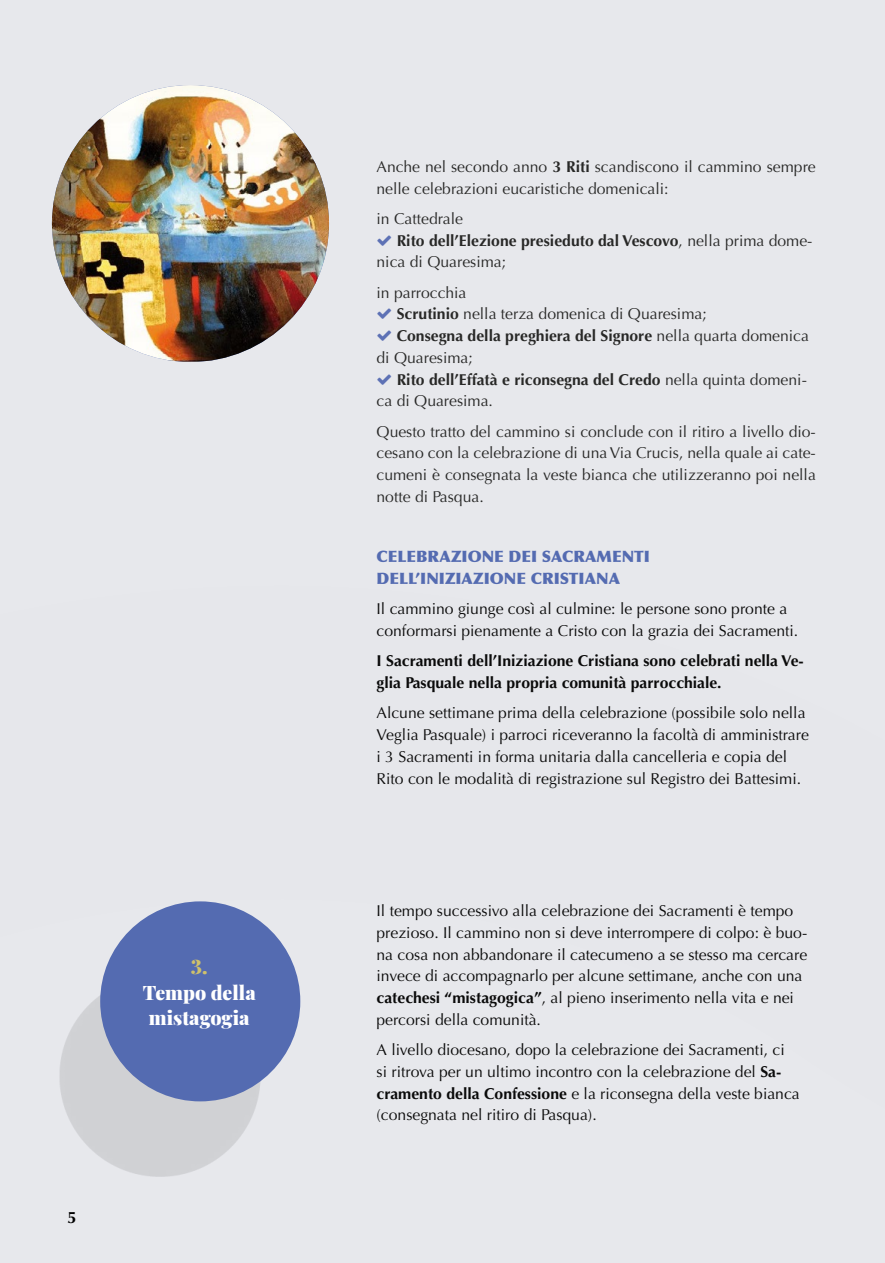
<style>
.page{position:relative;width:885px;height:1263px;background:#fff}
.page>*{position:absolute;margin:0;border:0;box-sizing:border-box;transform-origin:0 0}
.t1{font:19.5px/25.5px "Playfair Display";color:#fff;text-align:center}
.t2{font:19.5px "Playfair Display";color:#cfc16b}
.t3{font:700 16.5px "Optima";color:#000}
.t4{font:15.75px/21.8px "Optima";color:#0a0a0a}
.t5{font:15.75px/21.8px "Optima";color:#282827}
.t6{font:700 15.75px "Optima";color:#282827}
.t7{font:700 15.75px/21.8px "Optima";color:#0a0a0a}
.t8{font:900 15.75px/21.8px "Optima";color:#546bb1}
.s1{font-weight:700}
.s2{font-weight:400}
</style>
<div class="page">
<div style="left:0;top:0;width:884px;height:1263px;background:#e7e8ec"></div>
<div style="left:59px;top:976px;width:201px;height:201px;background:#000;opacity:.1"></div>
<div style="left:100px;top:901px;width:200px;height:200px;background:#546bb1;border-radius:50%"></div>
<img style="left:52px;top:85px;width:277px;height:277px;border-radius:138px">
<p class="t2" style="left:191px;top:952px;width:18px">3.</p>
<p class="t1" style="left:143px;top:978px;width:114px">Tempo della mistagogia</p>
<p class="t3" style="left:67px;top:1208px;width:11px">5</p>
<p class="t5" style="left:376px;top:156px;width:440px">Anche nel secondo anno <span class="s1">3 Riti</span> scandiscono il cammino sempre nelle celebrazioni eucaristiche domenicali:</p>
<p class="t5" style="left:376px;top:208px;width:88px">in Cattedrale</p>
<p class="t6" style="left:396px;top:231px;width:417px">Rito dell’Elezione presieduto dal Vescovo<span class="s2">, nella prima dome-</span></p>
<p class="t5" style="left:376px;top:251px;width:131px">nica di Quaresima;</p>
<p class="t5" style="left:376px;top:282px;width:91px">in parrocchia</p>
<p class="t5" style="left:396px;top:303px;width:311px"><span class="s1">Scrutinio</span> nella terza domenica di Quaresima;</p>
<p class="t6" style="left:396px;top:327px;width:414px">Consegna della preghiera del Signore <span class="s2">nella quarta domenica</span></p>
<p class="t5" style="left:376px;top:347px;width:98px">di Quaresima;</p>
<p class="t6" style="left:396px;top:370px;width:411px">Rito dell’Effatà e riconsegna del Credo <span class="s2">nella quinta domeni-</span></p>
<p class="t5" style="left:376px;top:390px;width:118px">ca di Quaresima.</p>
<p class="t5" style="left:376px;top:421px;width:441px;text-align:justify">Questo tratto del cammino si conclude con il ritiro a livello dio&shy;cesano con la celebrazione di una Via Crucis, nella quale ai cate&shy;cumeni è consegnata la veste bianca che utilizzeranno poi nella notte di Pasqua.</p>
<p class="t8" style="left:376px;top:546px;width:275px">CELEBRAZIONE DEI SACRAMENTI<br>DELL’INIZIAZIONE CRISTIANA</p>
<p class="t4" style="left:376px;top:598px;width:423px">Il cammino giunge così al culmine: le persone sono pronte a conformarsi pienamente a Cristo con la grazia dei Sacramenti.</p>
<p class="t7" style="left:376px;top:650px;width:429px">I Sacramenti dell’Iniziazione Cristiana sono celebrati nella Ve&shy;glia Pasquale nella propria comunità parrocchiale.</p>
<p class="t4" style="left:376px;top:702px;width:434px">Alcune settimane prima della celebrazione (possibile solo nella Veglia Pasquale) i parroci riceveranno la facoltà di amministrare i 3 Sacramenti in forma unitaria dalla cancelleria e copia del Rito con le modalità di registrazione sul Registro dei Battesimi.</p>
<p class="t4" style="left:376px;top:900px;width:432px">Il tempo successivo alla celebrazione dei Sacramenti è tempo prezioso. Il cammino non si deve interrompere di colpo: è buo&shy;na cosa non abbandonare il catecumeno a se stesso ma cercare invece di accompagnarlo per alcune settimane, anche con una <span class="s1">catechesi “mistagogica”</span>, al pieno inserimento nella vita e nei percorsi della comunità.</p>
<p class="t4" style="left:376px;top:1039px;width:424px">A livello diocesano, dopo la celebrazione dei Sacramenti, ci<br>si ritrova per un ultimo incontro con la celebrazione del <span class="s1">Sa&shy;cramento della Confessione</span> e la riconsegna della veste bianca (consegnata nel ritiro di Pasqua).</p>
</div>
